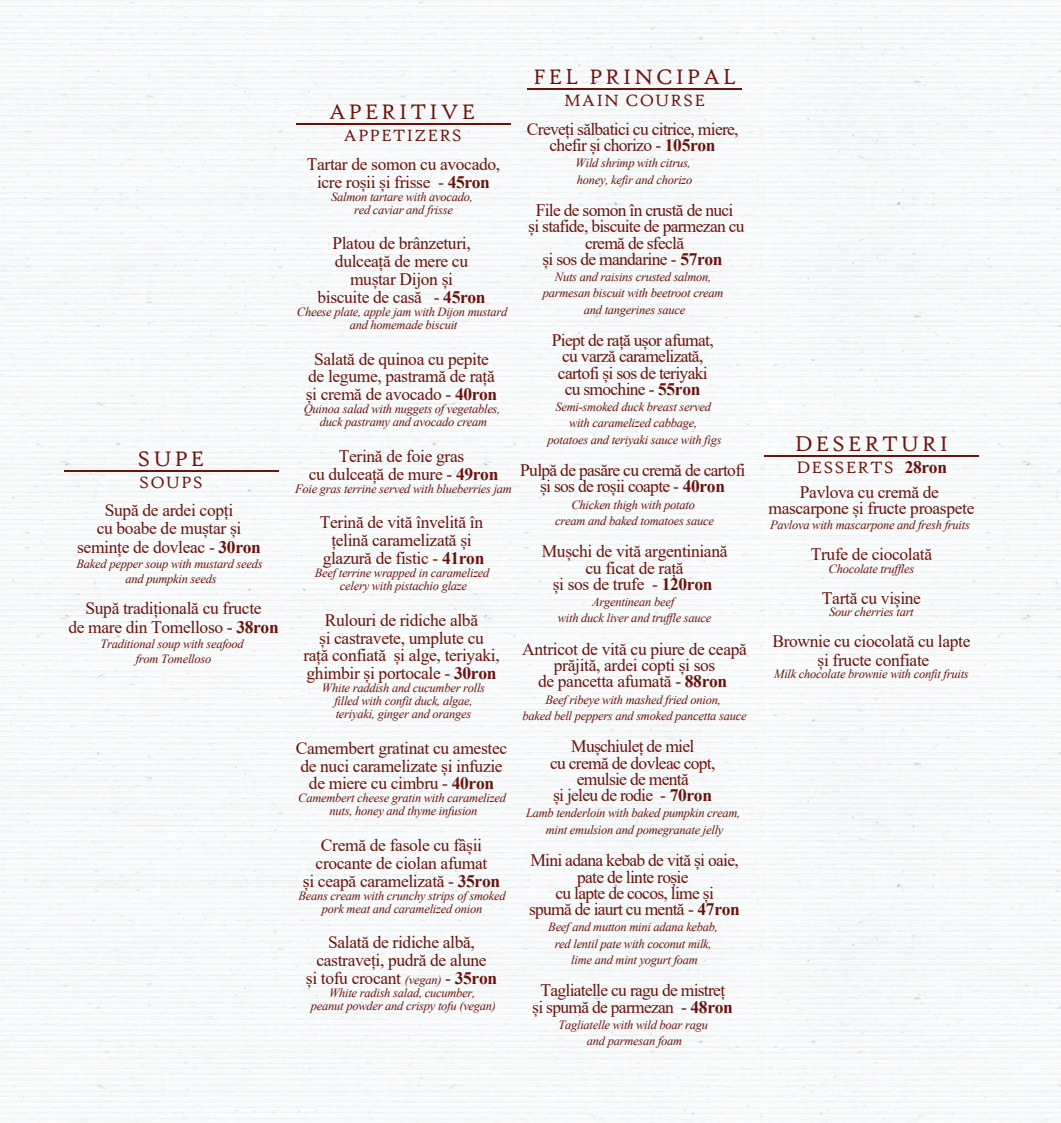
<style>
.page{position:relative;width:1061px;height:1123px;background:#fff}
.page>*{position:absolute;margin:0;border:0;box-sizing:border-box;transform-origin:0 0}
.t1{font:22.5px "High Tower Text";letter-spacing:.12em;color:#6a130d}
.t2{font:17.5px/17.9px "Times New Roman";letter-spacing:-.02em;color:#6a130d;text-align:center}
.t3{font:17.5px/16.2px "Times New Roman";letter-spacing:-.04em;color:#6a130d;text-align:center}
.t4{font:17.5px "High Tower Text";letter-spacing:.06em;color:#6a130d}
.t5{font:700 17.5px "Times New Roman";letter-spacing:-.02em;color:#6a130d}
.t6{font:italic 12.5px/16.2px "Times New Roman";letter-spacing:-.02em;color:#6a130d;text-align:center}
.s1{font-weight:700}
.s2{font-style:italic;font-size:12.5px}
</style>
<div class="page">
<img style="left:766px;top:0;width:295px;height:1123px">
<img style="left:0;top:0;width:766px;height:1123px">
<hr style="left:296px;top:123px;width:215px;height:2px;background:#6a130d">
<hr style="left:64px;top:470px;width:214px;height:2px;background:#6a130d">
<hr style="left:527px;top:88px;width:215px;height:2px;background:#6a130d">
<hr style="left:764px;top:455px;width:215px;height:1px;background:#6a130d">
<h1 class="t1" style="left:138px;top:445px;width:68px">SUPE</h1>
<h2 class="t4" style="left:139px;top:472px;width:65px">SOUPS</h2>
<h2 class="t2" style="left:77px;top:500px;width:185px;line-height:18.5px">Supă de ardei copți<br>cu boabe de muștar și semințe de dovleac - <span class="s1">30ron</span></h2>
<p class="t6" style="left:77px;top:555px;width:188px;line-height:15px">Baked pepper soup with mustard seeds and pumpkin seeds</p>
<h2 class="t2" style="left:68px;top:599px;width:212px;line-height:18.5px">Supă tradițională cu fructe<br>de mare din Tomelloso - <span class="s1">38ron</span></h2>
<p class="t6" style="left:100px;top:636px;width:145px;line-height:15px">Traditional soup with seafood from Tomelloso</p>
<h1 class="t1" style="left:329px;top:99px;width:148px">APERITIVE</h1>
<h2 class="t4" style="left:344px;top:126px;width:120px">APPETIZERS</h2>
<h2 class="t2" style="left:307px;top:155px;width:195px">Tartar de somon cu avocado, icre roșii și frisse - <span class="s1">45ron</span></h2>
<p class="t6" style="left:331px;top:190px;width:143px;line-height:12.9px">Salmon tartare with avocado, red caviar and frisse</p>
<h2 class="t2" style="left:317px;top:234px;width:170px">Platou de brânzeturi, dulceață de mere cu muștar Dijon și<br>biscuite de casă - <span class="s1">45ron</span></h2>
<p class="t6" style="left:297px;top:305px;width:212px;line-height:12.9px">Cheese plate, apple jam with Dijon mustard and homemade biscuit</p>
<h2 class="t2" style="left:306px;top:349px;width:193px">Salată de quinoa cu pepite de legume, pastramă de rață și cremă de avocado - <span class="s1">40ron</span></h2>
<p class="t6" style="left:304px;top:402px;width:198px;line-height:12.9px">Quinoa salad with nuggets of vegetables, duck pastramy and avocado cream</p>
<h2 class="t2" style="left:309px;top:446px;width:191px">Terină de foie gras<br>cu dulceață de mure - <span class="s1">49ron</span></h2>
<p class="t6" style="left:295px;top:480px;width:218px">Foie gras terrine served with blueberries jam</p>
<h2 class="t2" style="left:320px;top:513px;width:166px">Terină de vită învelită în țelină caramelizată și glazură de fistic - <span class="s1">41ron</span></h2>
<p class="t6" style="left:315px;top:566px;width:176px;line-height:12.9px">Beef terrine wrapped in caramelized celery with pistachio glaze</p>
<h2 class="t2" style="left:303px;top:610px;width:198px">Rulouri de ridiche albă<br>și castravete, umplute cu<br>rață confiată și alge, teriyaki, ghimbir și portocale - <span class="s1">30ron</span></h2>
<p class="t6" style="left:322px;top:681px;width:165px;line-height:12.9px">White raddish and cucumber rolls filled with confit duck, algae, teriyaki, ginger and oranges</p>
<h2 class="t2" style="left:296px;top:738px;width:213px">Camembert gratinat cu amestec de nuci caramelizate și infuzie de miere cu cimbru - <span class="s1">40ron</span></h2>
<p class="t6" style="left:298px;top:791px;width:209px;line-height:12.9px">Camembert cheese gratin with caramelized nuts, honey and thyme infusion</p>
<h2 class="t2" style="left:303px;top:835px;width:199px">Cremă de fasole cu fâșii crocante de ciolan afumat<br>și ceapă caramelizată - <span class="s1">35ron</span></h2>
<p class="t6" style="left:298px;top:888px;width:209px;line-height:12.9px">Beans cream with crunchy strips of smoked pork meat and caramelized onion</p>
<h2 class="t2" style="left:306px;top:933px;width:193px">Salată de ridiche albă, castraveți, pudră de alune<br>și tofu crocant <span class="s2">(vegan)</span> - <span class="s1">35ron</span></h2>
<p class="t6" style="left:311px;top:986px;width:187px;line-height:12.9px">White radish salad, cucumber,<br>peanut powder and crispy tofu (vegan)</p>
<h1 class="t1" style="left:533px;top:63px;width:204px">FEL PRINCIPAL</h1>
<h2 class="t4" style="left:564px;top:90px;width:143px">MAIN COURSE</h2>
<h2 class="t3" style="left:527px;top:120px;width:213px">Creveți sălbatici cu citrice, miere, chefir și chorizo - <span class="s1">105ron</span></h2>
<p class="t6" style="left:576px;top:155px;width:118px;text-align:left">Wild shrimp with citrus, honey, kefir and chorizo</p>
<h2 class="t3" style="left:528px;top:201px;width:218px">File de somon în crustă de nuci<br>și stafide, biscuite de parmezan cu cremă de sfeclă<br>și sos de mandarine - <span class="s1">57ron</span></h2>
<p class="t6" style="left:543px;top:268px;width:182px">Nuts and raisins crusted salmon, parmesan biscuit with beetroot cream and tangerines sauce</p>
<h2 class="t3" style="left:552px;top:331px;width:163px">Piept de rață ușor afumat, cu varză caramelizată, cartofi și sos de teriyaki cu smochine - <span class="s1">55ron</span></h2>
<p class="t6" style="left:548px;top:398px;width:175px">Semi-smoked duck breast served with caramelized cabbage,<br>potatoes and teriyaki sauce with figs</p>
<h2 class="t3" style="left:520px;top:461px;width:226px">Pulpă de pasăre cu cremă de cartofi și sos de roșii coapte - <span class="s1">40ron</span></h2>
<p class="t6" style="left:555px;top:496px;width:160px">Chicken thigh with potato<br>cream and baked tomatoes sauce</p>
<h2 class="t2" style="left:542px;top:543px;width:187px;line-height:16.2px">Mușchi de vită argentiniană cu ficat de rață<br>și sos de trufe - <span class="s1">120ron</span></h2>
<p class="t6" style="left:558px;top:593px;width:155px">Argentinean beef<br>with duck liver and truffle sauce</p>
<h2 class="t2" style="left:522px;top:640px;width:226px;line-height:16.2px">Antricot de vită cu piure de ceapă prăjită, ardei copti și sos<br>de pancetta afumată - <span class="s1">88ron</span></h2>
<p class="t6" style="left:523px;top:691px;width:225px">Beef ribeye with mashed fried onion,<br>baked bell peppers and smoked pancetta sauce</p>
<h2 class="t3" style="left:550px;top:738px;width:167px">Mușchiuleț de miel<br>cu cremă de dovleac copt, emulsie de mentă<br>și jeleu de rodie - <span class="s1">70ron</span></h2>
<p class="t6" style="left:526px;top:805px;width:216px">Lamb tenderloin with baked pumpkin cream, mint emulsion and pomegranate jelly</p>
<h2 class="t3" style="left:529px;top:851px;width:212px">Mini adana kebab de vită și oaie, pate de linte roșie<br>cu lapte de cocos, lime și<br>spumă de iaurt cu mentă - <span class="s1">47ron</span></h2>
<p class="t6" style="left:548px;top:918px;width:171px">Beef and mutton mini adana kebab, red lentil pate with coconut milk, lime and mint yogurt foam</p>
<h2 class="t3" style="left:532px;top:981px;width:202px">Tagliatelle cu ragu de mistreț<br>și spumă de parmezan - <span class="s1">48ron</span></h2>
<p class="t6" style="left:558px;top:1016px;width:151px">Tagliatelle with wild boar ragu and parmesan foam</p>
<h1 class="t1" style="left:795px;top:430px;width:155px">DESERTURI</h1>
<h2 class="t4" style="left:796px;top:457px;width:99px">DESSERTS</h2>
<h2 class="t2" style="left:768px;top:483px;width:208px;line-height:16px">Pavlova cu cremă de mascarpone și fructe proaspete</h2>
<p class="t6" style="left:770px;top:516px;width:201px">Pavlova with mascarpone and fresh fruits</p>
<h2 class="t2" style="left:811px;top:544px;width:123px">Trufe de ciocolată</h2>
<p class="t6" style="left:828px;top:560px;width:87px">Chocolate truffles</p>
<h2 class="t2" style="left:822px;top:588px;width:101px">Tartă cu vișine</h2>
<p class="t6" style="left:829px;top:603px;width:86px">Sour cherries tart</p>
<h2 class="t2" style="left:772px;top:631px;width:200px;line-height:18.5px">Brownie cu ciocolată cu lapte și fructe confiate</h2>
<p class="t6" style="left:774px;top:665px;width:196px">Milk chocolate brownie with confit fruits</p>
<h2 class="t5" style="left:905px;top:454px;width:44px">28ron</h2>
</div>
